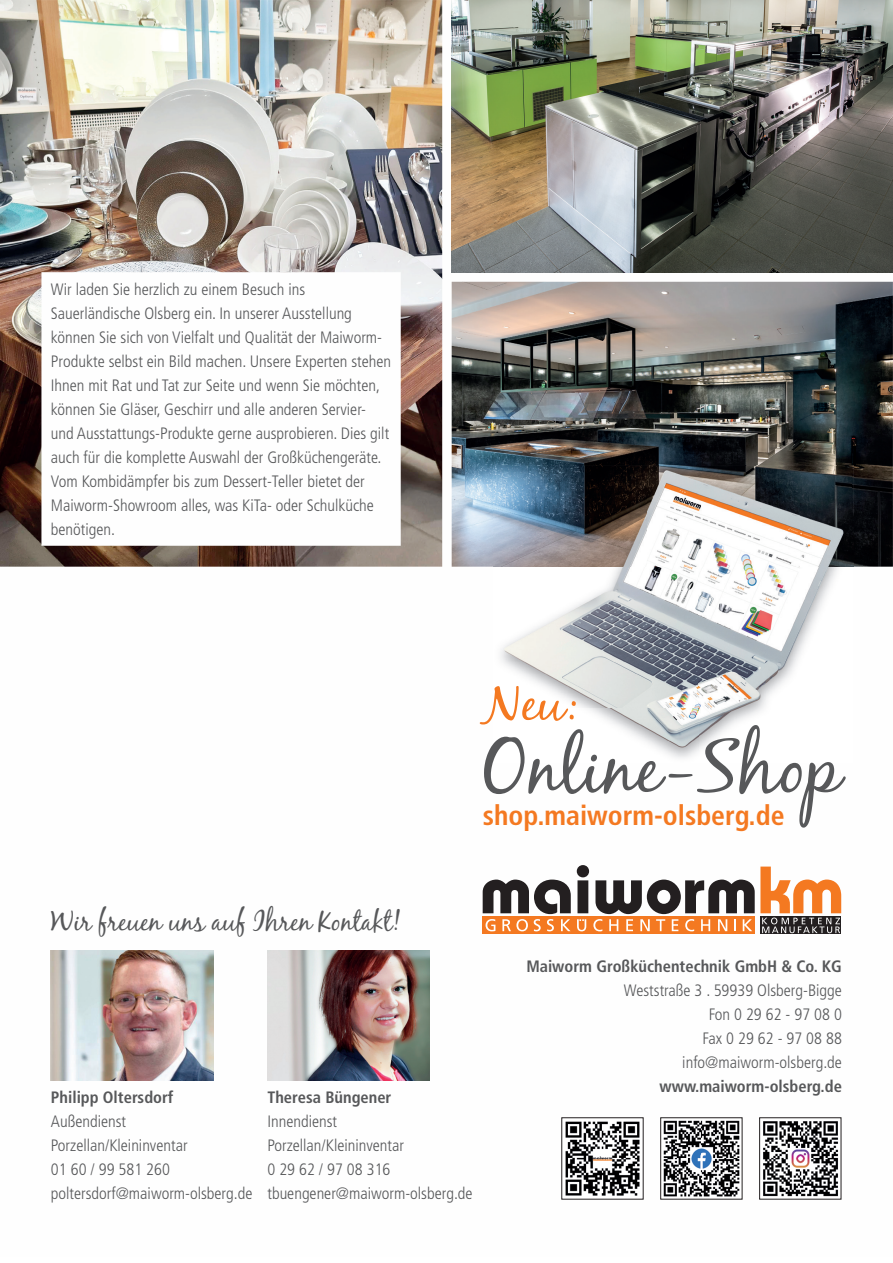
<style>
.page{position:relative;width:893px;height:1263px;background:#fff}
.page>*{position:absolute;margin:0;border:0;box-sizing:border-box;transform-origin:0 0}
.t1{font:74.4px "Black Jack";color:#57585a}
.t2{font:52.05px "Black Jack";color:#f47921}
.t3{font:700 condensed 27.75px "Frutiger LT Std";color:#f47921}
.t4{font:27.15px "Black Jack";color:#57585a}
.t5{font:300 condensed 16.5px/24px "Frutiger LT Std";color:#57585a}
.t6{font:700 condensed 16.5px "Frutiger LT Std";color:#57585a}
</style>
<div class="page">
<img style="left:565px;top:1121px;width:75px;height:75px">
<img style="left:452px;top:282px;width:441px;height:285px">
<img style="left:0;top:0;width:442px;height:567px">
<svg style="left:760px;top:933px;width:81px;height:1px"></svg>
<div style="left:483px;top:917px;width:272px;height:17px;background:#f47921"></div>
<svg style="left:483px;top:879px;width:88px;height:52px"></svg>
<svg style="left:577px;top:865px;width:264px;height:68px"></svg>
<img style="left:51px;top:951px;width:162px;height:129px">
<img style="left:494px;top:465px;width:360px;height:51px">
<img style="left:852px;top:516px;width:2px;height:51px">
<img style="left:493px;top:466px;width:359px;height:290px">
<img style="left:663px;top:1120px;width:77px;height:77px">
<div style="left:660px;top:1117px;width:82px;height:82px;border:1px solid #231f20"></div>
<img style="left:763px;top:1121px;width:75px;height:76px">
<div style="left:759px;top:1117px;width:82px;height:82px;border:1px solid #231f20"></div>
<img style="left:267px;top:951px;width:163px;height:129px">
<img style="left:452px;top:0;width:441px;height:272px">
<p class="t5" style="left:51px;top:278px;width:342px">Wir laden Sie herzlich zu einem Besuch ins Sauerländische Olsberg ein. In unserer Ausstellung können Sie sich von Vielfalt und Qualität der Maiworm-Produkte selbst ein Bild machen. Unsere Experten stehen Ihnen mit Rat und Tat zur Seite und wenn Sie möchten, können Sie Gläser, Geschirr und alle anderen Servier&shy;und Ausstattungs-Produkte gerne ausprobieren. Dies gilt auch für die komplette Auswahl der Großküchengeräte.<br>Vom Kombidämpfer bis zum Dessert-Teller bietet der Maiworm-Showroom alles, was KiTa- oder Schulküche benötigen.</p>
<h3 class="t4" style="left:51px;top:904px;width:351px">Wir freuen uns auf Ihren Kontakt!</h3>
<h2 class="t2" style="left:483px;top:671px;width:99px">Neu:</h2>
<h1 class="t1" style="left:483px;top:722px;width:360px">Online-Shop</h1>
<h3 class="t3" style="left:483px;top:799px;width:303px">shop.maiworm-olsberg.de</h3>
<p class="t6" style="left:51px;top:1087px;width:124px">Philipp Oltersdorf</p>
<p class="t5" style="left:51px;top:1109px;width:203px">Außendienst<br>Porzellan/Kleininventar<br>01 60 / 99 581 260 poltersdorf@maiworm-olsberg.de</p>
<p class="t6" style="left:267px;top:1087px;width:125px">Theresa Büngener</p>
<p class="t5" style="left:267px;top:1109px;width:207px">Innendienst<br>Porzellan/Kleininventar<br>0 29 62 / 97 08 316 tbuengener@maiworm-olsberg.de</p>
<p class="t6" style="left:526px;top:956px;width:317px">Maiworm Großküchentechnik GmbH &amp; Co. KG</p>
<p class="t5" style="left:624px;top:978px;width:220px;text-align:right">Weststraße 3 . 59939 Olsberg-Bigge<br>Fon 0 29 62 - 97 08 0<br>Fax 0 29 62 - 97 08 88 info@maiworm-olsberg.de</p>
<p class="t6" style="left:660px;top:1076px;width:184px">www.maiworm-olsberg.de</p>
</div>
